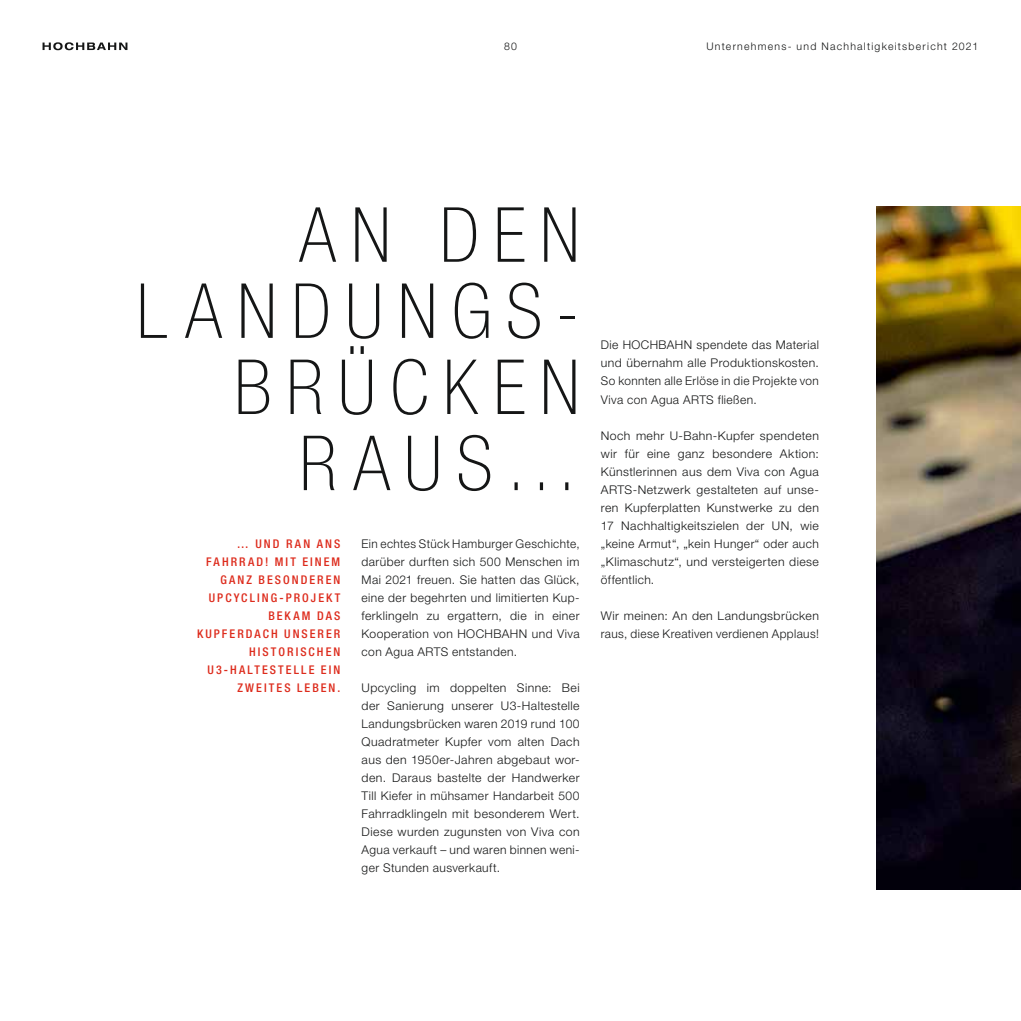
<style>
.page{position:relative;width:1021px;height:1021px;background:#fff}
.page>*{position:absolute;margin:0;border:0;box-sizing:border-box;transform-origin:0 0}
.t1{font:100 condensed 76.05px/76.1px "Helvetica Neue LT Pro";letter-spacing:.19em;color:#151616;text-align:right}
.t2{font:300 12px/18px "Helvetica Neue LT Pro";letter-spacing:.035em;color:#151616;text-align:justify}
.t3{font:500 condensed 12px/18px "Helvetica Neue LT Pro";letter-spacing:.17em;color:#dd2b1c;text-align:right}
.t4{font:300 10.5px "Helvetica Neue LT Pro";letter-spacing:.12em;color:#151616}
</style>
<div class="page">
<img style="left:876px;top:206px;width:144px;height:683px">
<svg style="left:43px;top:42px;width:84px;height:8px"></svg>
<p class="t4" style="left:504px;top:40px;width:14px">80</p>
<p class="t4" style="left:706px;top:40px;width:273px">Unternehmens- und Nachhaltigkeitsbericht 2021</p>
<h1 class="t1" style="left:136px;top:197px;width:445px">AN DEN<br>LANDUNGS-<br>BRÜCKEN<br>RAUS…</h1>
<p class="t3" style="left:197px;top:534px;width:145px">… UND RAN ANS<br>FAHRRAD! MIT EINEM<br>GANZ BESONDEREN<br>UPCYCLING-PROJEKT<br>BEKAM DAS<br>KUPFERDACH UNSERER<br>HISTORISCHEN<br>U3-HALTESTELLE EIN<br>ZWEITES LEBEN.</p>
<p class="t2" style="left:361px;top:534px;width:219px">Ein echtes Stück Hamburger Geschichte, darüber durften sich 500 Menschen im Mai 2021 freuen. Sie hatten das Glück, eine der begehrten und limitierten Kup&shy;ferklingeln zu ergattern, die in einer Kooperation von HOCHBAHN und Viva con Agua ARTS entstanden.</p>
<p class="t2" style="left:361px;top:678px;width:219px">Upcycling im doppelten Sinne: Bei der Sanierung unserer U3-Haltestelle Landungsbrücken waren 2019 rund 100<br>Quadratmeter Kupfer vom alten Dach aus den 1950er-Jahren abgebaut wor&shy;den. Daraus bastelte der Handwerker Till Kiefer in mühsamer Handarbeit 500<br>Fahrradklingeln mit besonderem Wert.<br>Diese wurden zugunsten von Viva con Agua verkauft – und waren binnen weni&shy;ger Stunden ausverkauft.</p>
<p class="t2" style="left:601px;top:336px;width:219px">Die HOCHBAHN spendete das Material und übernahm alle Produktionskosten.<br>So konnten alle Erlöse in die Projekte von Viva con Agua ARTS fließen.</p>
<p class="t2" style="left:601px;top:426px;width:219px">Noch mehr U-Bahn-Kupfer spendeten wir für eine ganz besondere Aktion:<br>Künstlerinnen aus dem Viva con Agua ARTS-Netzwerk gestalteten auf unse&shy;ren Kupferplatten Kunstwerke zu den 17 Nachhaltigkeitszielen der UN, wie „keine Armut“, „kein Hunger“ oder auch „Klimaschutz“, und versteigerten diese öffentlich.</p>
<p class="t2" style="left:601px;top:606px;width:219px">Wir meinen: An den Landungsbrücken raus, diese Kreativen verdienen Applaus!</p>
</div>
